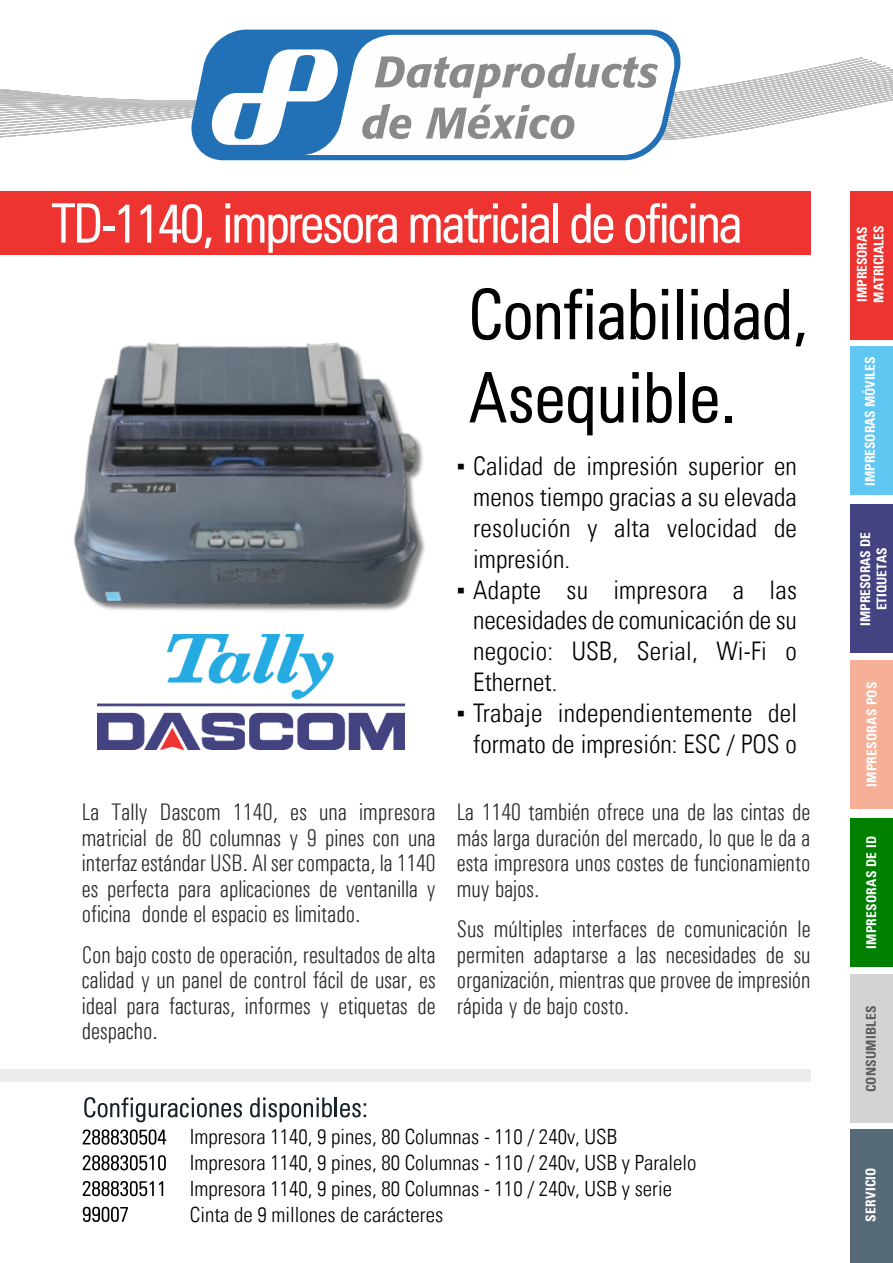
<style>
.page{position:relative;width:893px;height:1263px;background:#fff}
.page>*{position:absolute;margin:0;border:0;box-sizing:border-box;transform-origin:0 0}
.t1{font:300 condensed 25.65px/30.9px "Univers LT";color:#000;text-align:justify}
.t2{font:300 condensed 24px/25.5px "Univers";color:#2b2a29;text-align:justify}
.t3{font:300 condensed 21px/25.8px "Univers LT";color:#000}
.t4{font:700 condensed 13.5px/16.5px "Univers";color:#fff}
.t5{font:700 condensed 13.5px "Univers";letter-spacing:.02em;color:#fefefe}
.t6{font:700 condensed 13.5px "Univers";letter-spacing:.02em;color:#fff}
.t7{font:700 condensed 13.5px "Univers";letter-spacing:.02em;color:#5c5c5b}
.s1{font-family:"Times New Roman";font-weight:400;font-stretch:normal}
</style>
<div class="page">
<div style="left:850px;top:660px;width:43px;height:149px;background:#f6b097"></div>
<div style="left:850px;top:191px;width:43px;height:149px;background:#ed3431"></div>
<div style="left:850px;top:347px;width:43px;height:148px;background:#60c6f2"></div>
<div style="left:850px;top:504px;width:43px;height:149px;background:#434381"></div>
<div style="left:850px;top:818px;width:43px;height:149px;background:#008000"></div>
<div style="left:850px;top:974px;width:43px;height:149px;background:#d3d3d2"></div>
<div style="left:850px;top:1129px;width:43px;height:134px;background:#576a77"></div>
<div style="left:0;top:1069px;width:810px;height:12px;background:#ececec"></div>
<div style="left:0;top:191px;width:810px;height:64px;background:#ed3431"></div>
<svg style="left:472px;top:288px;width:59px;height:52px"></svg>
<svg style="left:537px;top:289px;width:56px;height:50px"></svg>
<svg style="left:599px;top:303px;width:25px;height:37px"></svg>
<svg style="left:630px;top:289px;width:25px;height:51px"></svg>
<svg style="left:662px;top:289px;width:6px;height:50px"></svg>
<div style="left:677px;top:289px;width:5px;height:50px;background:#000"></div>
<svg style="left:691px;top:289px;width:7px;height:50px"></svg>
<svg style="left:704px;top:289px;width:85px;height:51px"></svg>
<svg style="left:796px;top:333px;width:9px;height:13px"></svg>
<svg style="left:470px;top:372px;width:62px;height:51px"></svg>
<svg style="left:538px;top:386px;width:55px;height:49px"></svg>
<svg style="left:601px;top:387px;width:22px;height:36px"></svg>
<svg style="left:632px;top:372px;width:7px;height:50px"></svg>
<svg style="left:647px;top:372px;width:25px;height:51px"></svg>
<div style="left:679px;top:372px;width:6px;height:50px;background:#000"></div>
<svg style="left:693px;top:386px;width:24px;height:37px"></svg>
<div style="left:725px;top:416px;width:7px;height:6px;background:#000"></div>
<svg style="left:52px;top:203px;width:48px;height:40px"></svg>
<hr style="left:103px;top:226px;width:12px;height:4px;background:#fefefe">
<svg style="left:119px;top:205px;width:10px;height:38px"></svg>
<svg style="left:141px;top:205px;width:10px;height:38px"></svg>
<svg style="left:159px;top:204px;width:53px;height:44px"></svg>
<svg style="left:225px;top:203px;width:172px;height:50px"></svg>
<svg style="left:411px;top:203px;width:138px;height:40px"></svg>
<hr style="left:554px;top:203px;width:4px;height:40px;background:#fefefe">
<svg style="left:571px;top:203px;width:42px;height:40px"></svg>
<svg style="left:626px;top:203px;width:114px;height:40px"></svg>
<img style="left:98px;top:635px;width:307px;height:114px">
<svg style="left:84px;top:1097px;width:158px;height:25px"></svg>
<svg style="left:250px;top:1097px;width:82px;height:25px"></svg>
<hr style="left:335px;top:1097px;width:2px;height:20px;background:#17232b">
<svg style="left:340px;top:1103px;width:26px;height:14px"></svg>
<svg style="left:83px;top:1129px;width:83px;height:16px"></svg>
<svg style="left:83px;top:1155px;width:83px;height:15px"></svg>
<svg style="left:83px;top:1181px;width:80px;height:15px"></svg>
<svg style="left:83px;top:1207px;width:45px;height:15px"></svg>
<img style="left:73px;top:342px;width:397px;height:269px">
<svg style="left:196px;top:30px;width:483px;height:130px"></svg>
<svg style="left:0;top:49px;width:893px;height:96px"></svg>
<p class="t2" style="left:82px;top:801px;width:355px">La Tally Dascom 1140, es una impresora matricial de 80 columnas y 9 pines con una interfaz estándar USB. Al ser compacta, la 1140 es perfecta para aplicaciones de ventanilla y oficina donde el espacio es limitado.</p>
<p class="t2" style="left:82px;top:944px;width:355px">Con bajo costo de operación, resultados de alta calidad y un panel de control fácil de usar, es ideal para facturas, informes y etiquetas de despacho.</p>
<p class="t1" style="left:473px;top:453px;width:325px;text-indent:-17px"><span class="s1">▪</span> Calidad de impresión superior en menos tiempo gracias a su elevada resolución y alta velocidad de impresión.</p>
<p class="t1" style="left:473px;top:576px;width:325px;text-indent:-17px"><span class="s1">▪</span> Adapte su impresora a las necesidades de comunicación de su negocio: USB, Serial, Wi-Fi o Ethernet.</p>
<p class="t1" style="left:456px;top:700px;width:342px;text-align:right"><span class="s1">▪</span> Trabaje independientemente del formato de impresión: ESC / POS o</p>
<p class="t2" style="left:457px;top:801px;width:355px">La 1140 también ofrece una de las cintas de más larga duración del mercado, lo que le da a esta impresora unos costes de funcionamiento muy bajos.</p>
<p class="t2" style="left:457px;top:918px;width:355px">Sus múltiples interfaces de comunicación le permiten adaptarse a las necesidades de su organización, mientras que provee de impresión rápida y de bajo costo.</p>
<p class="t3" style="left:190px;top:1126px;width:508px">Impresora 1140, 9 pines, 80 Columnas - 110 / 240v, USB Impresora 1140, 9 pines, 80 Columnas - 110 / 240v, USB y Paralelo Impresora 1140, 9 pines, 80 Columnas - 110 / 240v, USB y serie Cinta de 9 millones de carácteres</p>
<p class="t4" style="left:855px;top:303px;width:78px;rotate:-90deg">IMPRESORAS<br>MATRICIALES</p>
<p class="t4" style="left:863px;top:486px;width:131px;rotate:-90deg">IMPRESORAS MÓVILES</p>
<p class="t4" style="left:858px;top:626px;width:95px;text-align:center;rotate:-90deg">IMPRESORAS DE<br>ETIQUETAS</p>
<p class="t5" style="left:867px;top:787px;width:107px;rotate:-90deg">IMPRESORAS POS</p>
<p class="t6" style="left:866px;top:949px;width:114px;rotate:-90deg">IMPRESORAS DE ID</p>
<p class="t7" style="left:866px;top:1092px;width:88px;rotate:-90deg">CONSUMIBLES</p>
<p class="t5" style="left:866px;top:1222px;width:56px;rotate:-90deg">SERVICIO</p>
</div>
